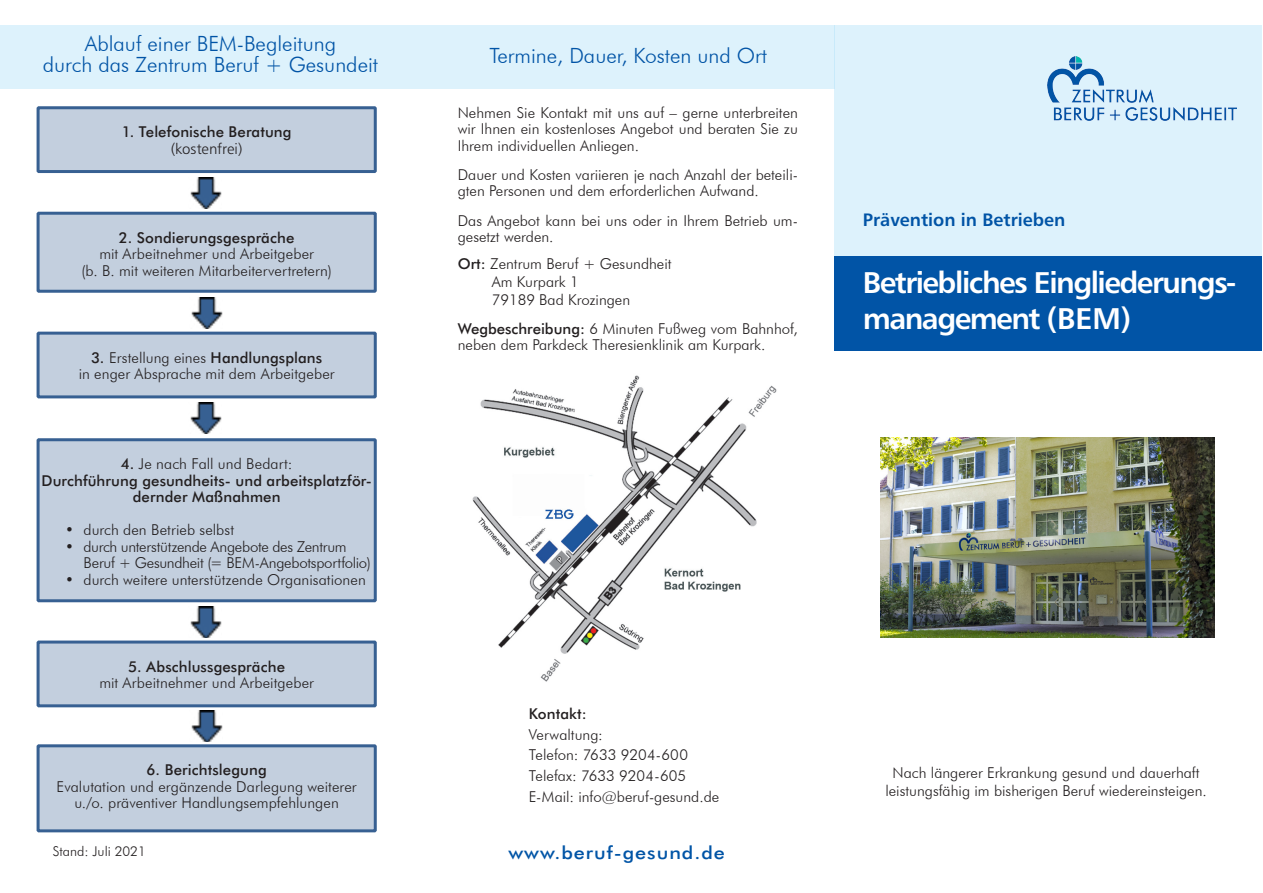
<style>
.page{position:relative;width:1263px;height:893px;background:#fff}
.page>*{position:absolute;margin:0;border:0;box-sizing:border-box;transform-origin:0 0}
.t1{font:30px/36px "Humanist 777 BT Bold B";letter-spacing:-.05em;color:#fff}
.t2{font:300 21px/21px "Futura BT";color:#0154a6;text-align:center}
.t3{font:18px "Humanist 777 BT Bold B";color:#0154a6}
.t4{font:500 18px "Futura BT";letter-spacing:.05em;color:#0154a6;scale:1.1 1}
.t5{font:300 15px/16.5px "Futura BT";color:#231f20}
.t6{font:500 15px/16.5px "Futura BT";letter-spacing:.005em;color:#231f20;text-align:center}
.t7{font:300 15px/16.5px "Futura BT";letter-spacing:-.02em;color:#231f20}
.t8{font:15px "Humanist 777 BT Light B";letter-spacing:.005em;color:#231f20}
.t9{font:300 13.5px "Futura BT";color:#231f20}
.s1{font-weight:300}
.s2{font-weight:500}
</style>
<div class="page">
<div style="left:834px;top:256px;width:428px;height:95px;background:#0154a6"></div>
<img style="left:472px;top:375px;width:305px;height:307px">
<div style="left:0;top:26px;width:421px;height:63px;background:#ddf2fc"></div>
<div style="left:834px;top:26px;width:428px;height:230px;background:#ddf2fc"></div>
<div style="left:421px;top:26px;width:413px;height:63px;background:#ddf2fc"></div>
<img style="left:880px;top:437px;width:334px;height:201px">
<img style="left:1047px;top:57px;width:190px;height:64px">
<div style="left:38px;top:108px;width:337px;height:64px;background:#c3cfde"></div>
<div style="left:37px;top:106px;width:340px;height:67px;border:3px solid #376092"></div>
<div style="left:38px;top:213px;width:337px;height:78px;background:#c3cfde"></div>
<div style="left:37px;top:212px;width:340px;height:81px;border:3px solid #376092"></div>
<div style="left:38px;top:440px;width:337px;height:161px;background:#c3cfde"></div>
<div style="left:37px;top:438px;width:340px;height:164px;border:3px solid #376092"></div>
<div style="left:38px;top:642px;width:337px;height:64px;background:#c3cfde"></div>
<div style="left:37px;top:640px;width:340px;height:67px;border:3px solid #376092"></div>
<div style="left:38px;top:746px;width:337px;height:85px;background:#c3cfde"></div>
<div style="left:37px;top:744px;width:340px;height:88px;border:3px solid #376092"></div>
<div style="left:38px;top:333px;width:337px;height:64px;background:#c3cfde"></div>
<div style="left:37px;top:332px;width:340px;height:66px;border:3px solid #376092"></div>
<img style="left:190px;top:402px;width:31px;height:31px">
<img style="left:191px;top:297px;width:31px;height:31px">
<img style="left:190px;top:177px;width:31px;height:31px">
<img style="left:190px;top:607px;width:31px;height:31px">
<img style="left:191px;top:711px;width:31px;height:31px">
<p class="t2" style="left:43px;top:33px;width:337px">Ablauf einer BEM-Begleitung<br>durch das Zentrum Beruf + Gesundeit</p>
<p class="t6" style="left:122px;top:124px;width:171px">1. Telefonische Beratung</p>
<p class="t8" style="left:171px;top:139px;width:73px">(kostenfrei)</p>
<p class="t6" style="left:119px;top:229px;width:177px">2. Sondierungsgespräche</p>
<p class="t5" style="left:99px;top:245px;width:216px">mit Arbeitnehmer und Arbeitgeber</p>
<p class="t5" style="left:81px;top:262px;width:252px">(b. B. mit weiteren Mitarbeitervertretern)</p>
<p class="t6" style="left:91px;top:349px;width:233px">3. <span class="s1">Erstellung eines</span> Handlungsplans</p>
<p class="t5" style="left:79px;top:365px;width:257px">in enger Absprache mit dem Arbeitgeber</p>
<p class="t6" style="left:41px;top:455px;width:332px">4. <span class="s1">Je nach Fall und Bedart:<br></span>Durchführung gesundheits- und arbeitsplatzför&shy;dernder Maßnahmen</p>
<p class="t5" style="left:65px;top:521px;width:171px">• durch den Betrieb selbst</p>
<p class="t7" style="left:84px;top:538px;width:289px;text-indent:-18px">• durch unterstützende Angebote des Zentrum<br>Beruf + Gesundheit (= BEM-Angebotsportfolio)</p>
<p class="t5" style="left:65px;top:571px;width:302px">• durch weitere unterstützende Organisationen</p>
<p class="t6" style="left:128px;top:658px;width:158px">5. Abschlussgespräche</p>
<p class="t5" style="left:99px;top:674px;width:216px">mit Arbeitnehmer und Arbeitgeber</p>
<p class="t6" style="left:147px;top:762px;width:122px">6. Berichtslegung</p>
<p class="t5" style="left:57px;top:778px;width:301px">Evalutation und ergänzende Darlegung weiterer</p>
<p class="t5" style="left:74px;top:795px;width:266px">u./o. präventiver Handlungsempfehlungen</p>
<p class="t2" style="left:489px;top:45px;width:279px">Termine, Dauer, Kosten und Ort</p>
<p class="t5" style="left:458px;top:104px;width:342px;text-align:justify">Nehmen Sie Kontakt mit uns auf – gerne unterbreiten wir Ihnen ein kostenloses Angebot und beraten Sie zu Ihrem individuellen Anliegen.</p>
<p class="t5" style="left:458px;top:166px;width:342px">Dauer und Kosten variieren je nach Anzahl der beteili&shy;gten Personen und dem erforderlichen Aufwand.</p>
<p class="t5" style="left:458px;top:212px;width:342px">Das Angebot kann bei uns oder in Ihrem Betrieb um&shy;gesetzt werden.</p>
<p class="t5" style="left:458px;top:255px;width:215px"><span class="s2">Ort:</span> Zentrum Beruf + Gesundheit</p>
<p class="t5" style="left:492px;top:273px;width:88px">Am Kurpark 1</p>
<p class="t5" style="left:492px;top:291px;width:140px">79189 Bad Krozingen</p>
<p class="t5" style="left:458px;top:320px;width:342px"><span class="s2">Wegbeschreibung:</span> 6 Minuten Fußweg vom Bahnhof, neben dem Parkdeck Theresienklinik am Kurpark.</p>
<p class="t6" style="left:529px;top:705px;width:59px">Kontakt:</p>
<p class="t5" style="left:529px;top:726px;width:76px">Verwaltung:</p>
<p class="t5" style="left:529px;top:747px;width:161px">Telefon: 7633 9204-600</p>
<p class="t5" style="left:529px;top:767px;width:159px">Telefax: 7633 9204-605</p>
<p class="t5" style="left:529px;top:788px;width:192px">E-Mail: info@beruf-gesund.de</p>
<p class="t9" style="left:53px;top:843px;width:95px">Stand: Juli 2021</p>
<p class="t4" style="left:508px;top:842px;width:198px">www.beruf-gesund.de</p>
<p class="t3" style="left:863px;top:209px;width:204px">Prävention in Betrieben</p>
<p class="t1" style="left:863px;top:264px;width:375px">Betriebliches Eingliederungs&shy;management (BEM)</p>
<p class="t5" style="left:885px;top:763px;width:323px;line-height:18px;text-align:center">Nach längerer Erkrankung gesund und dauerhaft leistungsfähig im bisherigen Beruf wiedereinsteigen.</p>
</div>
